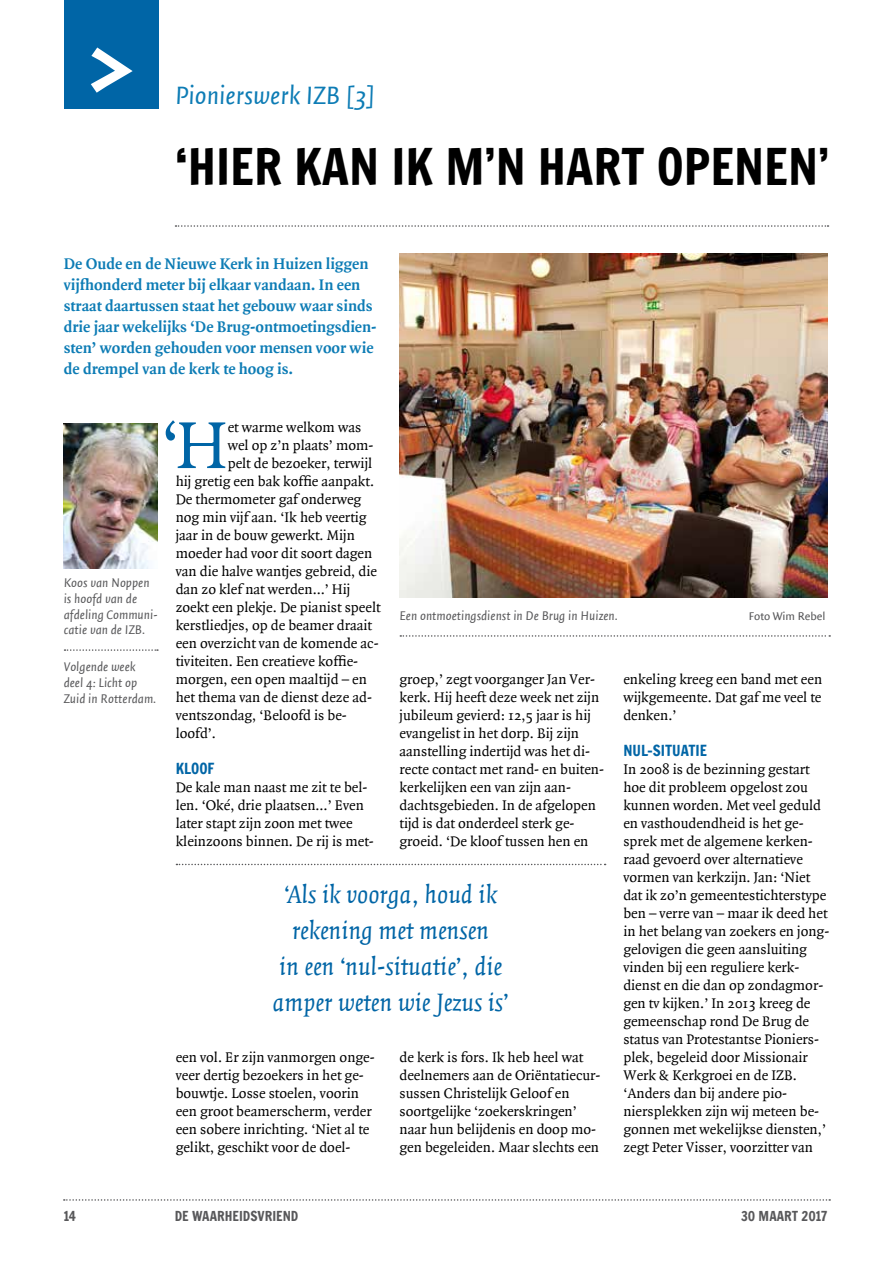
<style>
.page{position:relative;width:893px;height:1263px;background:#fff}
.page>*{position:absolute;margin:0;border:0;box-sizing:border-box;transform-origin:0 0}
.t1{font:71.1px "Quadraat";color:#0065a6}
.t2{font:49.5px "Francois One";color:#000}
.t3{font:italic 27px/36px "Quadraat";color:#0065a6;text-align:center}
.t4{font:italic 27px "Quadraat Sans";color:#0d7cb5}
.t5{font:700 16.5px/21px "Quadraat";color:#0d7cb5}
.t6{font:15px/18px "Quadraat";color:#000}
.t7{font:15px "Francois One";color:#0065a6}
.t8{font:italic 13.5px/15.8px "Quadraat Sans";color:#58585a}
.t9{font:13.5px "Francois One";color:#58585a}
.t10{font:12px "Quadraat Sans";color:#58585a}
</style>
<div class="page">
<svg style="left:64px;top:1199px;width:766px;height:2px"></svg>
<svg style="left:175px;top:225px;width:653px;height:2px"></svg>
<img style="left:64px;top:424px;width:93px;height:144px">
<svg style="left:65px;top:649px;width:93px;height:2px"></svg>
<div style="left:64px;top:0;width:94px;height:108px;background:#0065a6"></div>
<svg style="left:91px;top:47px;width:42px;height:46px"></svg>
<img style="left:400px;top:254px;width:428px;height:344px">
<svg style="left:400px;top:635px;width:430px;height:2px"></svg>
<svg style="left:176px;top:864px;width:430px;height:1px"></svg>
<h3 class="t4" style="left:175px;top:82px;width:201px">Pionierswerk IZB [3]</h3>
<h2 class="t2" style="left:175px;top:132px;width:656px">‘HIER KAN IK M’N HART OPENEN’</h2>
<p class="t5" style="left:64px;top:253px;width:314px">De Oude en de Nieuwe Kerk in Huizen liggen vijfhonderd meter bij elkaar vandaan. In een straat daartussen staat het gebouw waar sinds drie jaar wekelijks ‘De Brug-ontmoetingsdien&shy;sten’ worden gehouden voor mensen voor wie de drempel van de kerk te hoog is.</p>
<p class="t8" style="left:64px;top:576px;width:95px">Koos van Noppen is hoofd van de afdeling Communi&shy;catie van de IZB.</p>
<p class="t8" style="left:64px;top:660px;width:94px">Volgende week deel 4: Licht op<br>Zuid in Rotterdam.</p>
<h1 class="t1" style="left:161px;top:408px;width:68px">‘H</h1>
<p class="t6" style="left:228px;top:419px;width:135px">et warme welkom was</p>
<p class="t6" style="left:228px;top:437px;width:147px">wel op z’n plaats’ mom-</p>
<p class="t6" style="left:228px;top:455px;width:146px">pelt de bezoeker, terwijl</p>
<p class="t6" style="left:176px;top:473px;width:200px">hij gretig een bak koffie aanpakt.</p>
<p class="t6" style="left:176px;top:491px;width:187px">De thermometer gaf onderweg</p>
<p class="t6" style="left:176px;top:509px;width:192px">nog min vijf aan. ‘Ik heb veertig</p>
<p class="t6" style="left:176px;top:527px;width:181px">jaar in de bouw gewerkt. Mijn</p>
<p class="t6" style="left:176px;top:545px;width:198px">moeder had voor dit soort dagen</p>
<p class="t6" style="left:176px;top:563px;width:203px">van die halve wantjes gebreid, die</p>
<p class="t6" style="left:176px;top:581px;width:176px">dan zo klef nat werden…’ Hij</p>
<p class="t6" style="left:176px;top:599px;width:206px">zoekt een plekje. De pianist speelt</p>
<p class="t6" style="left:176px;top:617px;width:198px">kerstliedjes, op de beamer draait</p>
<p class="t6" style="left:176px;top:635px;width:204px">een overzicht van de komende ac-</p>
<p class="t6" style="left:176px;top:653px;width:184px">tiviteiten. Een creatieve koffie-</p>
<p class="t6" style="left:176px;top:671px;width:193px">morgen, een open maaltijd – en</p>
<p class="t6" style="left:176px;top:689px;width:198px">het thema van de dienst deze ad-</p>
<p class="t6" style="left:176px;top:707px;width:173px">ventszondag, ‘Beloofd is be-</p>
<p class="t6" style="left:176px;top:725px;width:42px">loofd’.</p>
<p class="t7" style="left:176px;top:758px;width:40px">KLOOF</p>
<p class="t6" style="left:176px;top:779px;width:200px">De kale man naast me zit te bel&shy;len. ‘Oké, drie plaatsen…’ Even later stapt zijn zoon met twee kleinzoons binnen. De rij is met-</p>
<p class="t8" style="left:400px;top:609px;width:219px">Een ontmoetingsdienst in De Brug in Huizen.</p>
<p class="t10" style="left:749px;top:609px;width:78px">Foto Wim Rebel</p>
<p class="t6" style="left:623px;top:671px;width:200px;text-align:justify">enkeling kreeg een band met een wijkgemeente. Dat gaf me veel te denken.’</p>
<p class="t7" style="left:623px;top:740px;width:85px">NUL-SITUATIE</p>
<p class="t6" style="left:623px;top:761px;width:206px">In 2008 is de bezinning gestart hoe dit probleem opgelost zou kunnen worden. Met veel geduld en vasthoudendheid is het ge&shy;sprek met de algemene kerken&shy;raad gevoerd over alternatieve vormen van kerkzijn. Jan: ‘Niet dat ik zo’n gemeentestichterstype ben – verre van – maar ik deed het in het belang van zoekers en jong&shy;gelovigen die geen aansluiting vinden bij een reguliere kerk&shy;dienst en die dan op zondagmor&shy;gen tv kijken.’ In 2013 kreeg de gemeenschap rond De Brug de status van Protestantse Pioniers&shy;plek, begeleid door Missionair<br>Werk &amp; Kerkgroei en de IZB. ‘Anders dan bij andere pio&shy;niersplekken zijn wij meteen be&shy;gonnen met wekelijkse diensten,’ zegt Peter Visser, voorzitter van</p>
<p class="t6" style="left:400px;top:671px;width:206px">groep,’ zegt voorganger Jan Ver&shy;kerk. Hij heeft deze week net zijn jubileum gevierd: 12,5 jaar is hij evangelist in het dorp. Bij zijn aanstelling indertijd was het di&shy;recte contact met rand- en buiten&shy;kerkelijken een van zijn aan&shy;dachtsgebieden. In de afgelopen tijd is dat onderdeel sterk ge&shy;groeid. ‘De kloof tussen hen en</p>
<h3 class="t3" style="left:273px;top:877px;width:237px">‘Als ik voorga, houd ik rekening met mensen<br>in een ‘nul-situatie’, die amper weten wie Jezus is’</h3>
<p class="t6" style="left:400px;top:1049px;width:203px">de kerk is fors. Ik heb heel wat deelnemers aan de Oriëntatiecur&shy;sussen Christelijk Geloof en soortgelijke ‘zoekerskringen’ naar hun belijdenis en doop mo&shy;gen begeleiden. Maar slechts een</p>
<p class="t6" style="left:176px;top:1049px;width:201px">een vol. Er zijn vanmorgen onge&shy;veer dertig bezoekers in het ge&shy;bouwtje. Losse stoelen, voorin een groot beamerscherm, verder een sobere inrichting. ‘Niet al te gelikt, geschikt voor de doel-</p>
<p class="t9" style="left:64px;top:1206px;width:14px">14</p>
<p class="t9" style="left:175px;top:1206px;width:125px">DE WAARHEIDSVRIEND</p>
<p class="t9" style="left:741px;top:1206px;width:88px">30 MAART 2017</p>
</div>
